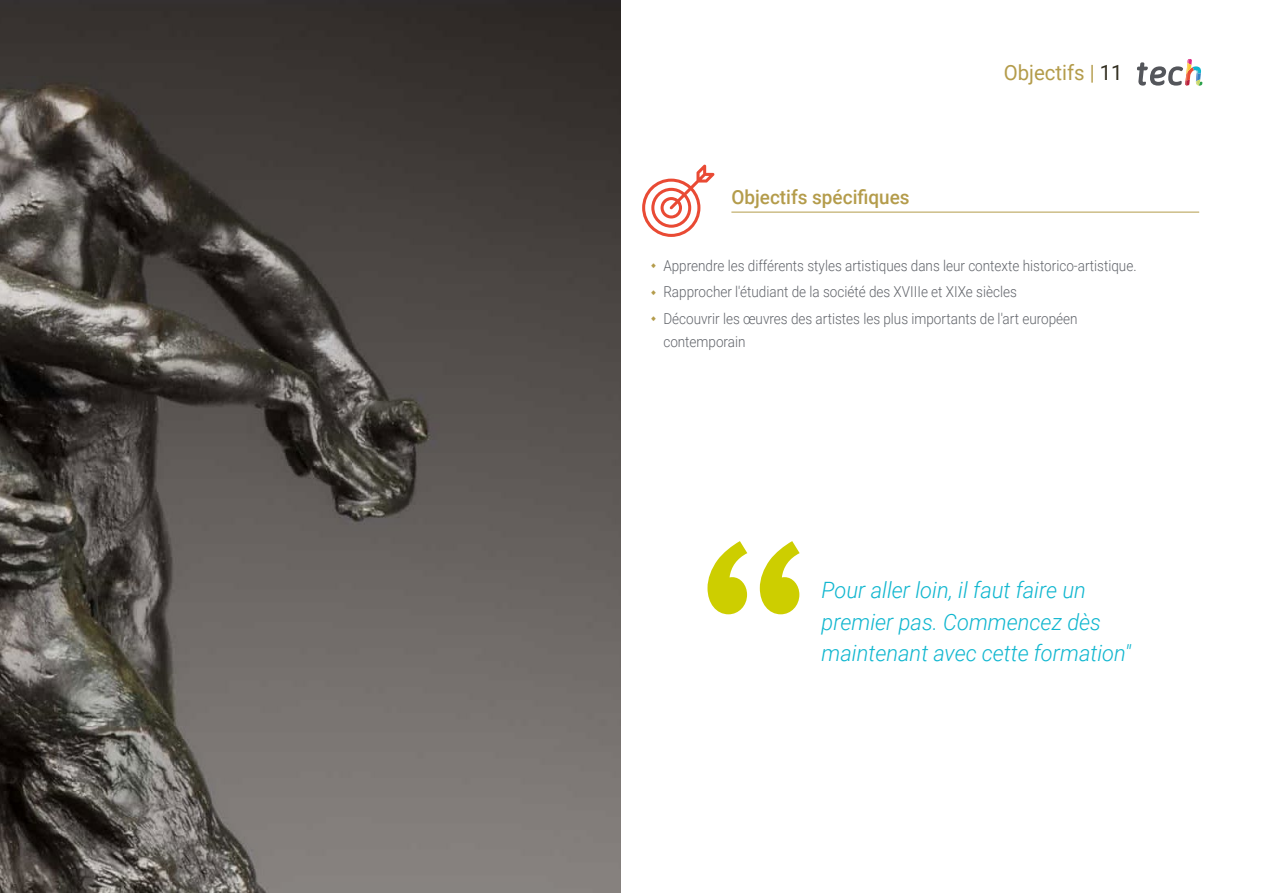
<style>
.page{position:relative;width:1263px;height:893px;background:#fff}
.page>*{position:absolute;margin:0;border:0;box-sizing:border-box;transform-origin:0 0}
.t1{font:italic 300 22.5px/31.5px "Roboto";color:#0fb6cf}
.t2{font:21px "Roboto";color:#b49c4b}
.t3{font:500 19.5px "Roboto";color:#b49c4b}
.t4{font:300 15px/26.7px "Roboto";color:#61646a;scale:.9 1}
.s1{color:#312e20}
</style>
<div class="page">
<hr style="left:731px;top:212px;width:468px;height:1px;background:#b49c4b">
<svg style="left:642px;top:165px;width:72px;height:72px"></svg>
<img style="left:0;top:0;width:621px;height:893px">
<svg style="left:1137px;top:59px;width:65px;height:27px"></svg>
<svg style="left:707px;top:541px;width:93px;height:73px"></svg>
<h3 class="t3" style="left:731px;top:183px;width:180px">Objectifs spécifiques</h3>
<h2 class="t2" style="left:1004px;top:57px;width:120px">Objectifs | <span class="s1">11</span></h2>
<p class="t4" style="left:663px;top:251px;width:527px">Apprendre les différents styles artistiques dans leur contexte historico-artistique.<br>Rapprocher l'étudiant de la société des XVIIIe et XIXe siècles<br>Découvrir les œuvres des artistes les plus importants de l'art européen</p>
<p class="t4" style="left:663px;top:327px;width:93px">contemporain</p>
<h1 class="t1" style="left:822px;top:574px;width:311px">Pour aller loin, il faut faire un premier pas. Commencez dès maintenant avec cette formation"</h1>
</div>
